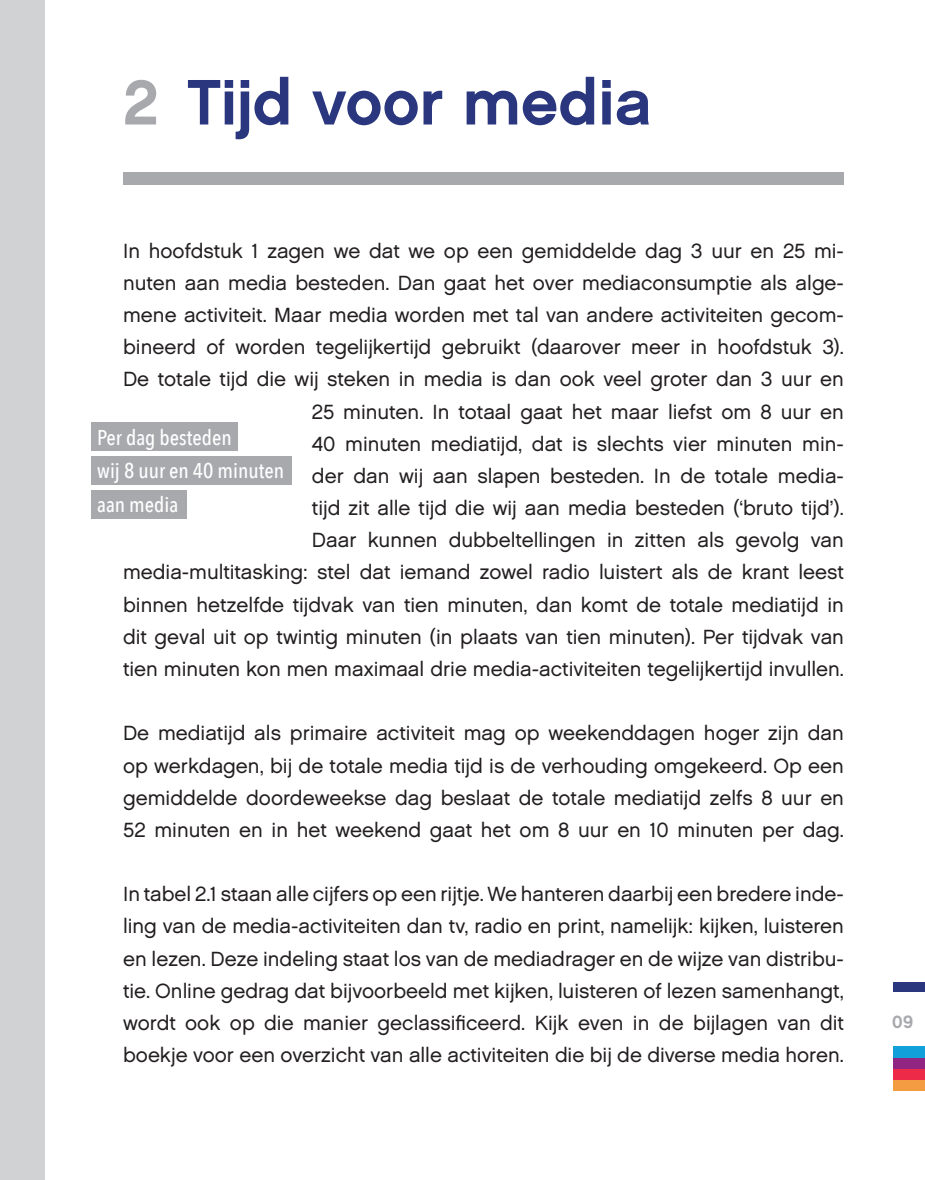
<style>
.page{position:relative;width:925px;height:1180px;background:#fff}
.page>*{position:absolute;margin:0;border:0;box-sizing:border-box;transform-origin:0 0}
.t1{font:64.12px "Chalet New York Nineteen Sixty";color:#2a367e}
.t2{font:500 21.38px/33.8px "Avenir Next Condensed";color:#fff}
.t3{font:20.47px/32.2px "Chalet London Nineteen Sixty";color:#231f20;text-align:justify}
.t4{font:18px "Chalet New York Nineteen Sixty";color:#a8a9ad}
.s1{color:#a8a9ad}
</style>
<div class="page">
<div style="left:0;top:0;width:45px;height:1180px;background:#d1d2d4"></div>
<div style="left:893px;top:982px;width:32px;height:10px;background:#2a367e"></div>
<div style="left:123px;top:172px;width:721px;height:13px;background:#a8a9ad"></div>
<div style="left:91px;top:422px;width:146px;height:29px;background:#a8a9ad"></div>
<div style="left:91px;top:456px;width:201px;height:29px;background:#a8a9ad"></div>
<div style="left:91px;top:490px;width:95px;height:29px;background:#a8a9ad"></div>
<div style="left:893px;top:1079px;width:32px;height:12px;background:#f49c41"></div>
<div style="left:893px;top:1068px;width:32px;height:11px;background:#ed2a47"></div>
<div style="left:893px;top:1057px;width:32px;height:11px;background:#902582"></div>
<div style="left:893px;top:1046px;width:32px;height:11px;background:#12a0db"></div>
<p class="t1" style="left:123px;top:63px;width:530px"><span class="s1">2</span> Tijd voor media</p>
<p class="t3" style="left:123px;top:234px;width:722px;text-align:right">In hoofdstuk 1 zagen we dat we op een gemiddelde dag 3 uur en 25 mi&shy;nuten aan media besteden. Dan gaat het over mediaconsumptie als alge&shy;mene activiteit. Maar media worden met tal van andere activiteiten gecom&shy;bineerd of worden tegelijkertijd gebruikt (daarover meer in hoofdstuk 3).<br>De totale tijd die wij steken in media is dan ook veel groter dan 3 uur en 25 minuten. In totaal gaat het maar liefst om 8 uur en<br>40 minuten mediatijd, dat is slechts vier minuten min-<br>der dan wij aan slapen besteden. In de totale media-<br>tijd zit alle tijd die wij aan media besteden (‘bruto tijd’).<br>Daar kunnen dubbeltellingen in zitten als gevolg van media-multitasking: stel dat iemand zowel radio luistert als de krant leest binnen hetzelfde tijdvak van tien minuten, dan komt de totale mediatijd in dit geval uit op twintig minuten (in plaats van tien minuten). Per tijdvak van tien minuten kon men maximaal drie media-activiteiten tegelijkertijd invullen.</p>
<p class="t2" style="left:97px;top:420px;width:136px">Per dag besteden</p>
<p class="t2" style="left:97px;top:454px;width:188px">wij 8 uur en 40 minuten aan media</p>
<p class="t3" style="left:123px;top:717px;width:722px">De mediatijd als primaire activiteit mag op weekenddagen hoger zijn dan op werkdagen, bij de totale media tijd is de verhouding omgekeerd. Op een gemiddelde doordeweekse dag beslaat de totale mediatijd zelfs 8 uur en 52 minuten en in het weekend gaat het om 8 uur en 10 minuten per dag.</p>
<p class="t3" style="left:123px;top:878px;width:722px">In tabel 2.1 staan alle cijfers op een rijtje. We hanteren daarbij een bredere inde&shy;ling van de media-activiteiten dan tv, radio en print, namelijk: kijken, luisteren en lezen. Deze indeling staat los van de mediadrager en de wijze van distribu&shy;tie. Online gedrag dat bijvoorbeeld met kijken, luisteren of lezen samenhangt, wordt ook op die manier geclassificeerd. Kijk even in de bijlagen van dit boekje voor een overzicht van alle activiteiten die bij de diverse media horen.</p>
<p class="t4" style="left:892px;top:1010px;width:22px">09</p>
</div>
